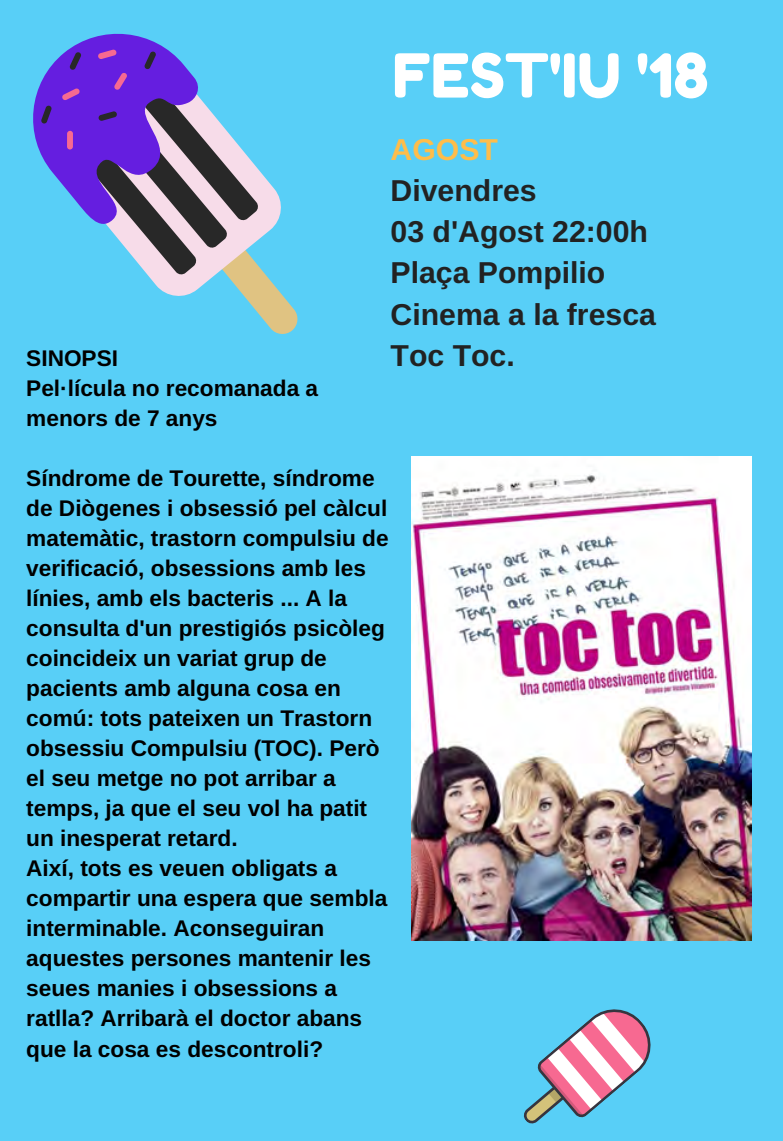
<style>
.page{position:relative;width:783px;height:1141px;background:#fff}
.page>*{position:absolute;margin:0;border:0;box-sizing:border-box;transform-origin:0 0}
.t1{font:60.5px "Fredoka One";color:#fff}
.t2{font:700 30.25px/41.2px "Arimo";color:#222}
.t3{font:700 30.25px "Arimo";color:#ffbd4a}
.t4{font:700 22.75px/30px "Arimo";color:#000}
</style>
<div class="page">
<div style="left:0;top:0;width:782px;height:8px;background:#58cff7"></div>
<div style="left:0;top:8px;width:782px;height:1133px;background:#58cff7"></div>
<svg style="left:269px;top:326px;width:27px;height:8px"></svg>
<svg style="left:151px;top:225px;width:147px;height:101px"></svg>
<svg style="left:130px;top:253px;width:101px;height:26px;fill:#f7dce9"></svg>
<svg style="left:126px;top:225px;width:136px;height:28px;fill:#f7dce9"></svg>
<svg style="left:216px;top:118px;width:65px;height:107px"></svg>
<svg style="left:33px;top:33px;width:183px;height:216px"></svg>
<div style="left:67px;top:131px;width:6px;height:19px;background:#f76991;border-radius:3px"></div>
<svg style="left:61px;top:84px;width:20px;height:20px"></svg>
<svg style="left:113px;top:71px;width:15px;height:21px"></svg>
<svg style="left:97px;top:45px;width:21px;height:19px"></svg>
<svg style="left:97px;top:106px;width:21px;height:20px"></svg>
<svg style="left:69px;top:51px;width:13px;height:20px"></svg>
<svg style="left:143px;top:50px;width:14px;height:20px"></svg>
<svg style="left:40px;top:105px;width:12px;height:19px"></svg>
<svg style="left:524px;top:1009px;width:127px;height:115px"></svg>
<img style="left:411px;top:456px;width:340px;height:484px">
<h1 class="t1" style="left:392px;top:39px;width:317px">FEST'IU '18</h1>
<h2 class="t3" style="left:390px;top:132px;width:109px">AGOST</h2>
<h2 class="t2" style="left:390px;top:170px;width:267px">Divendres<br>03 d'Agost 22:00h<br>Plaça Pompilio<br>Cinema a la fresca<br>Toc Toc.</h2>
<p class="t4" style="left:26px;top:343px;width:293px">SINOPSI<br>Pel·lícula no recomanada a menors de 7 anys</p>
<p class="t4" style="left:26px;top:463px;width:364px">Síndrome de Tourette, síndrome de Diògenes i obsessió pel càlcul matemàtic, trastorn compulsiu de verificació, obsessions amb les línies, amb els bacteris ... A la consulta d'un prestigiós psicòleg coincideix un variat grup de pacients amb alguna cosa en comú: tots pateixen un Trastorn obsessiu Compulsiu (TOC). Però el seu metge no pot arribar a temps, ja que el seu vol ha patit un inesperat retard.<br>Així, tots es veuen obligats a compartir una espera que sembla interminable. Aconseguiran aquestes persones mantenir les seues manies i obsessions a ratlla? Arribarà el doctor abans que la cosa es descontroli?</p>
</div>
